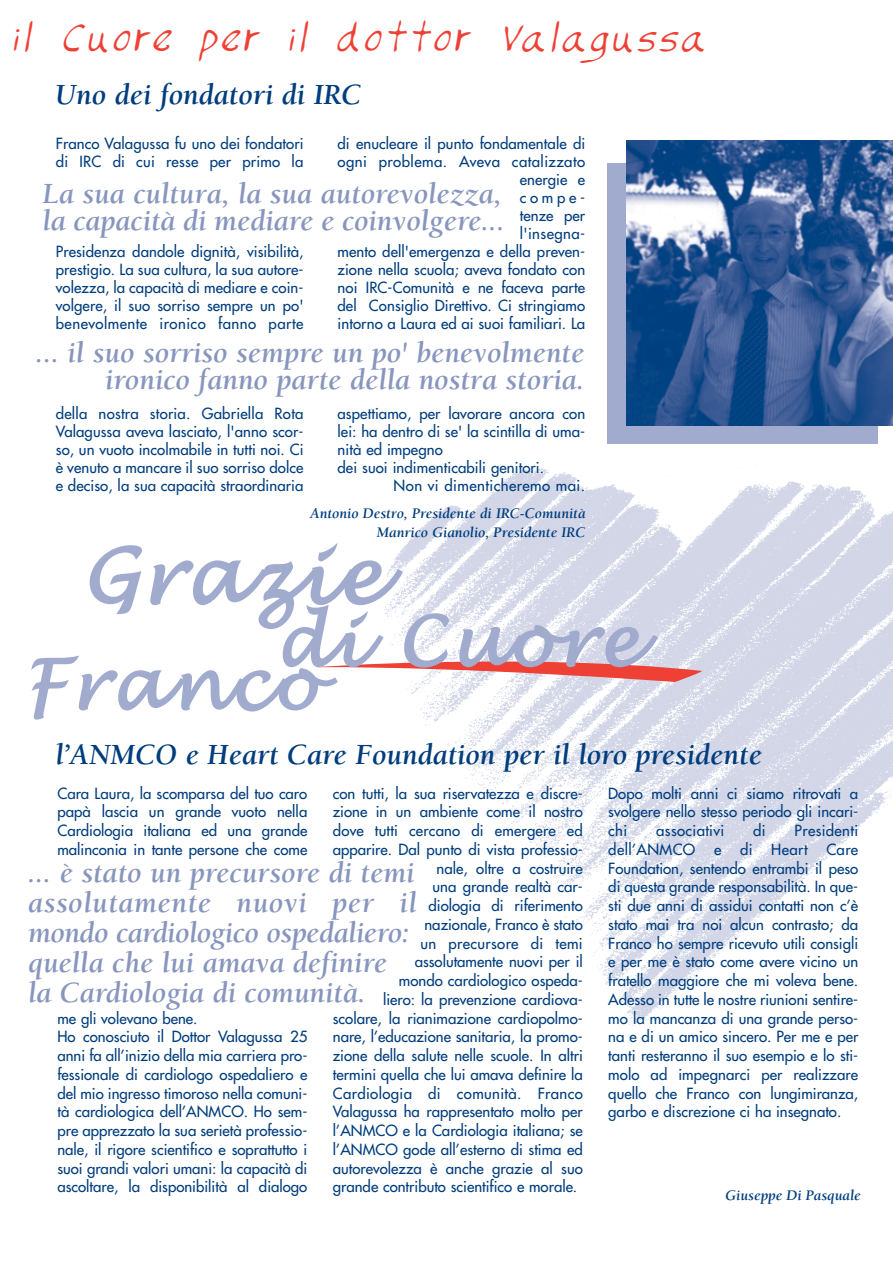
<style>
.page{position:relative;width:893px;height:1263px;background:#fff}
.page>*{position:absolute;margin:0;border:0;box-sizing:border-box;transform-origin:0 0}
.t1{font:italic 76.5px "Lucida Handwriting";letter-spacing:.04em;color:#a1abcd}
.t2{font:italic 68.85px "Lucida Handwriting";letter-spacing:.055em;color:#a1abcd}
.t3{font:italic 37.5px "Peter";letter-spacing:.14em;color:#ef4035}
.t4{font:italic 700 30px/30px "Berkeley";color:#8896be}
.t5{font:italic 700 30px "Berkeley";color:#003d7d}
.t6{font:15px/18.8px "Futura";color:#003d7d;text-align:justify}
.t7{font:italic 700 15px/18.8px "Berkeley";color:#003d7d;text-align:right}
.t8{font:15px "Futura";letter-spacing:.025em;color:#003d7d}
.t9{font:15px "Futura";letter-spacing:.03em;color:#003d7d}
</style>
<div class="page">
<img style="left:384px;top:468px;width:508px;height:558px">
<div style="left:607px;top:164px;width:271px;height:280px;background:#a1abcd"></div>
<img style="left:626px;top:140px;width:266px;height:286px">
<svg style="left:384px;top:861px;width:51px;height:146px"></svg>
<svg style="left:317px;top:652px;width:387px;height:30px"></svg>
<h3 class="t3" style="left:11px;top:22px;width:702px">il Cuore per il dottor Valagussa</h3>
<h3 class="t5" style="left:55px;top:82px;width:308px">Uno dei fondatori di IRC</h3>
<p class="t6" style="left:56px;top:136px;width:249px;line-height:18px">Franco Valagussa fu uno dei fondatori di IRC di cui resse per primo la</p>
<p class="t6" style="left:337px;top:136px;width:249px;line-height:18px;text-align:right">di enucleare il punto fondamentale di ogni problema. Aveva catalizzato energie e<br>compe-<br>tenze per<br>l'insegna-<br>mento dell'emergenza e della preven&shy;zione nella scuola; aveva fondato con noi IRC-Comunità e ne faceva parte del Consiglio Direttivo. Ci stringiamo intorno a Laura ed ai suoi familiari. La</p>
<h3 class="t4" style="left:42px;top:183px;width:464px;line-height:27px">La sua cultura, la sua autorevolezza, la capacità di mediare e coinvolgere...</h3>
<p class="t6" style="left:56px;top:244px;width:249px;line-height:18px">Presidenza dandole dignità, visibilità, prestigio. La sua cultura, la sua autore&shy;volezza, la capacità di mediare e coin&shy;volgere, il suo sorriso sempre un po' benevolmente ironico fanno parte</p>
<h3 class="t4" style="left:36px;top:341px;width:550px;line-height:27px;text-align:right">... il suo sorriso sempre un po' benevolmente ironico fanno parte della nostra storia.</h3>
<p class="t6" style="left:56px;top:406px;width:249px;line-height:18px">della nostra storia. Gabriella Rota Valagussa aveva lasciato, l'anno scor&shy;so, un vuoto incolmabile in tutti noi. Ci è venuto a mancare il suo sorriso dolce e deciso, la sua capacità straordinaria</p>
<p class="t6" style="left:337px;top:406px;width:249px;line-height:18px;text-align:left">aspettiamo, per lavorare ancora con lei: ha dentro di se' la scintilla di uma&shy;nità ed impegno<br>dei suoi indimenticabili genitori.</p>
<p class="t9" style="left:393px;top:478px;width:193px">Non vi dimenticheremo mai.</p>
<p class="t7" style="left:310px;top:505px;width:277px">Antonio Destro, Presidente di IRC-Comunità<br>Manrico Gianolio, Presidente IRC</p>
<h1 class="t1" style="left:82px;top:538px;width:300px">Grazie</h1>
<h2 class="t2" style="left:24px;top:650px;width:296px">Franco</h2>
<h2 class="t2" style="left:275px;top:606px;width:364px">di Cuore</h2>
<h3 class="t5" style="left:55px;top:743px;width:708px">l’ANMCO e Heart Care Foundation per il loro presidente</h3>
<p class="t6" style="left:57px;top:785px;width:251px">Cara Laura, la scomparsa del tuo caro papà lascia un grande vuoto nella Cardiologia italiana ed una grande malinconia in tante persone che come</p>
<p class="t6" style="left:333px;top:785px;width:251px">con tutti, la sua riservatezza e discre-</p>
<p class="t6" style="left:333px;top:803px;width:251px">zione in un ambiente come il nostro</p>
<p class="t6" style="left:333px;top:822px;width:251px">dove tutti cercano di emergere ed</p>
<p class="t6" style="left:333px;top:841px;width:251px">apparire. Dal punto di vista professio-</p>
<p class="t6" style="left:436px;top:860px;width:148px">nale, oltre a costruire</p>
<p class="t6" style="left:432px;top:878px;width:152px">una grande realtà car-</p>
<p class="t6" style="left:428px;top:897px;width:156px">diologia di riferimento</p>
<p class="t6" style="left:424px;top:916px;width:160px">nazionale, Franco è stato</p>
<p class="t8" style="left:420px;top:936px;width:164px">un precursore di temi</p>
<p class="t6" style="left:414px;top:953px;width:170px">assolutamente nuovi per il</p>
<p class="t6" style="left:399px;top:972px;width:185px">mondo cardiologico ospeda-</p>
<p class="t6" style="left:383px;top:991px;width:201px">liero: la prevenzione cardiova-</p>
<p class="t6" style="left:333px;top:1010px;width:251px">scolare, la rianimazione cardiopolmo-</p>
<p class="t6" style="left:333px;top:1028px;width:251px">nare, l’educazione sanitaria, la promo-</p>
<p class="t6" style="left:333px;top:1047px;width:251px">zione della salute nelle scuole. In altri</p>
<p class="t6" style="left:333px;top:1066px;width:251px">termini quella che lui amava definire la</p>
<p class="t8" style="left:333px;top:1086px;width:251px">Cardiologia di comunità. Franco</p>
<p class="t6" style="left:333px;top:1103px;width:251px">Valagussa ha rappresentato molto per</p>
<p class="t6" style="left:333px;top:1122px;width:251px">l’ANMCO e la Cardiologia italiana; se</p>
<p class="t6" style="left:333px;top:1141px;width:251px">l’ANMCO gode all’esterno di stima ed</p>
<p class="t6" style="left:333px;top:1160px;width:251px">autorevolezza è anche grazie al suo</p>
<p class="t6" style="left:333px;top:1178px;width:246px">grande contributo scientifico e morale.</p>
<h3 class="t4" style="left:28px;top:860px;width:390px">... è stato un precursore di temi assolutamente nuovi per il mondo cardiologico ospedaliero: quella che lui amava definire la Cardiologia di comunità.</h3>
<p class="t6" style="left:57px;top:1010px;width:251px;text-align:left">me gli volevano bene.<br>Ho conosciuto il Dottor Valagussa 25 anni fa all’inizio della mia carriera pro&shy;fessionale di cardiologo ospedaliero e del mio ingresso timoroso nella comuni&shy;tà cardiologica dell’ANMCO. Ho sem&shy;pre apprezzato la sua serietà professio&shy;nale, il rigore scientifico e soprattutto i suoi grandi valori umani: la capacità di ascoltare, la disponibilità al dialogo</p>
<p class="t6" style="left:608px;top:785px;width:251px">Dopo molti anni ci siamo ritrovati a svolgere nello stesso periodo gli incari&shy;chi</p>
<p class="t6" style="left:608px;top:822px;width:251px;text-indent:186px">Presidenti dell’ANMCO e di Heart Care Foundation, sentendo entrambi il peso di questa grande responsabilità. In que&shy;sti due anni di assidui contatti non c’è stato mai tra noi alcun contrasto; da Franco ho sempre ricevuto utili consigli e per me è stato come avere vicino un fratello maggiore che mi voleva bene.<br>Adesso in tutte le nostre riunioni sentire&shy;mo la mancanza di una grande perso&shy;na e di un amico sincero. Per me e per tanti resteranno il suo esempio e lo sti&shy;molo ad impegnarci per realizzare quello che Franco con lungimiranza, garbo e discrezione ci ha insegnato.</p>
<p class="t8" style="left:656px;top:823px;width:70px">associativi</p>
<p class="t6" style="left:753px;top:822px;width:14px">di</p>
<p class="t7" style="left:725px;top:1188px;width:137px">Giuseppe Di Pasquale</p>
</div>
